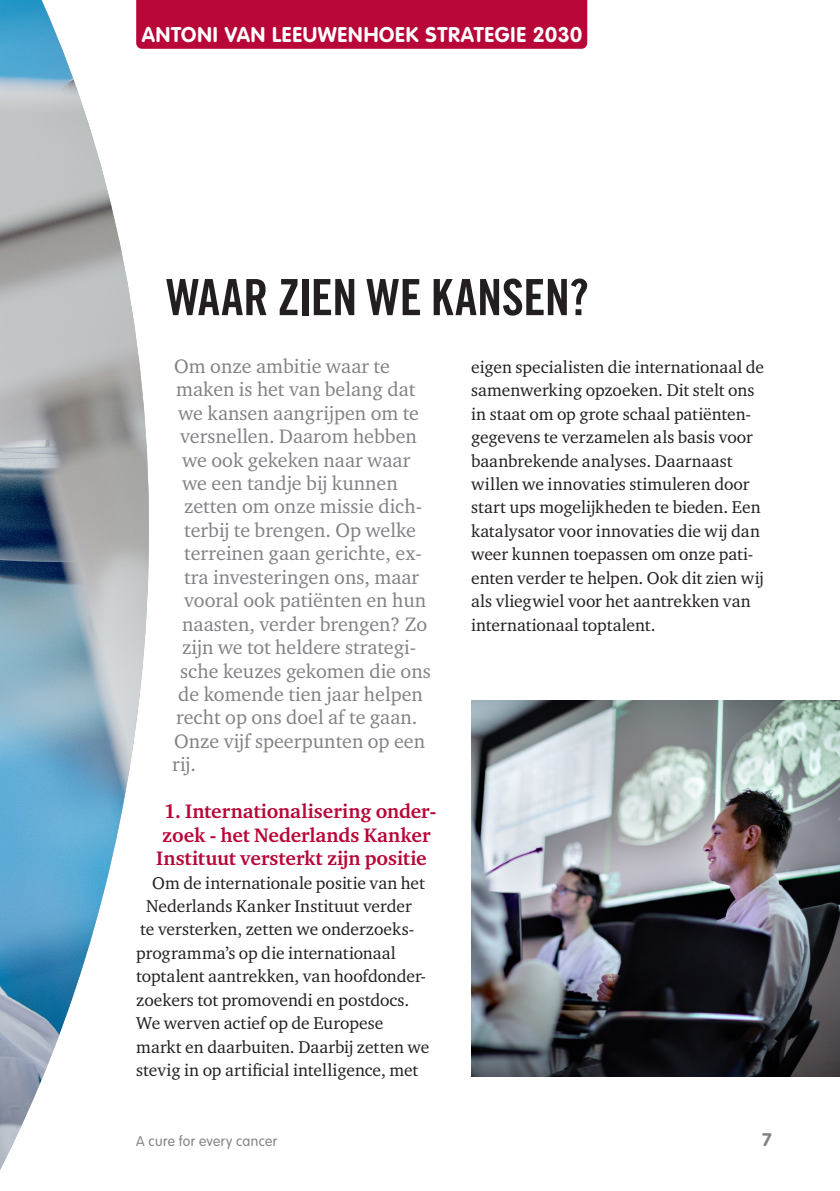
<style>
.page{position:relative;width:840px;height:1191px;background:#fff}
.page>*{position:absolute;margin:0;border:0;box-sizing:border-box;transform-origin:0 0}
.hoofdstuk_titel{font:50px "Trade Gothic LT Std Bd Cn 20";letter-spacing:-.01em;color:#231f20}
.t1{font:700 21px "VAG Rounded Std";letter-spacing:.035em;color:#fff}
.t2{font:20px "Charter ITC";color:#808285}
.t3{font:700 20px/23.4px "Charter ITC";color:#b70637;text-align:center}
.par{font:700 18px "VAG Rounded Std";color:#808285}
.par-2{font:17.6px/23.4px "Charter ITC";color:#231f20}
.par-3{font:300 14px "VAG Rounded";letter-spacing:.03em;color:#808285}
</style>
<div class="page">
<img style="left:0;top:0;width:149px;height:1170px">
<img style="left:471px;top:701px;width:368px;height:375px">
<div style="left:136px;top:0;width:451px;height:49px;background:#b70637"></div>
<p class="t1" style="left:142px;top:22px;width:441px">ANTONI VAN LEEUWENHOEK STRATEGIE 2030</p>
<p class="hoofdstuk_titel" style="left:166px;top:267px;width:424px">WAAR ZIEN WE KANSEN?</p>
<p class="t2" style="left:174px;top:353px;width:217px">Om onze ambitie waar te</p>
<p class="t2" style="left:176px;top:377px;width:241px">maken is het van belang dat</p>
<p class="t2" style="left:178px;top:400px;width:242px">we kansen aangrijpen om te</p>
<p class="t2" style="left:180px;top:424px;width:238px">versnellen. Daarom hebben</p>
<p class="t2" style="left:182px;top:447px;width:229px">we ook gekeken naar waar</p>
<p class="t2" style="left:182px;top:471px;width:217px">we een tandje bij kunnen</p>
<p class="t2" style="left:184px;top:494px;width:239px">zetten om onze missie dich-</p>
<p class="t2" style="left:184px;top:517px;width:233px">terbij te brengen. Op welke</p>
<p class="t2" style="left:184px;top:541px;width:239px">terreinen gaan gerichte, ex-</p>
<p class="t2" style="left:184px;top:564px;width:236px">tra investeringen ons, maar</p>
<p class="t2" style="left:184px;top:588px;width:243px">vooral ook patiënten en hun</p>
<p class="t2" style="left:182px;top:611px;width:246px">naasten, verder brengen? Zo</p>
<p class="t2" style="left:182px;top:635px;width:235px">zijn we tot heldere strategi-</p>
<p class="t2" style="left:180px;top:658px;width:252px">sche keuzes gekomen die ons</p>
<p class="t2" style="left:178px;top:681px;width:246px">de komende tien jaar helpen</p>
<p class="t2" style="left:176px;top:705px;width:242px">recht op ons doel af te gaan.</p>
<p class="t2" style="left:174px;top:728px;width:252px">Onze vijf speerpunten op een</p>
<p class="t2" style="left:172px;top:752px;width:25px">rij.</p>
<p class="t3" style="left:156px;top:799px;width:281px">1. Internationalisering onder&shy;zoek - het Nederlands Kanker<br>Instituut versterkt zijn positie</p>
<p class="par-2" style="left:152px;top:870px;width:274px">Om de internationale positie van het</p>
<p class="par-2" style="left:146px;top:893px;width:267px">Nederlands Kanker Instituut verder</p>
<p class="par-2" style="left:140px;top:917px;width:275px">te versterken, zetten we onderzoeks-</p>
<p class="par-2" style="left:136px;top:940px;width:261px">programma’s op die internationaal</p>
<p class="par-2" style="left:136px;top:964px;width:291px">toptalent aantrekken, van hoofdonder-</p>
<p class="par-2" style="left:136px;top:987px;width:274px">zoekers tot promovendi en postdocs.</p>
<p class="par-2" style="left:136px;top:1011px;width:248px">We werven actief op de Europese</p>
<p class="par-2" style="left:136px;top:1034px;width:294px">markt en daarbuiten. Daarbij zetten we</p>
<p class="par-2" style="left:136px;top:1058px;width:283px">stevig in op artificial intelligence, met</p>
<p class="par-2" style="left:471px;top:355px;width:294px">eigen specialisten die internationaal de samenwerking opzoeken. Dit stelt ons in staat om op grote schaal patiënten&shy;gegevens te verzamelen als basis voor baanbrekende analyses. Daarnaast willen we innovaties stimuleren door start ups mogelijkheden te bieden. Een katalysator voor innovaties die wij dan weer kunnen toepassen om onze pati&shy;ënten verder te helpen. Ook dit zien wij als vliegwiel voor het aantrekken van internationaal toptalent.</p>
<p class="par-3" style="left:136px;top:1133px;width:143px">A cure for every cancer</p>
<p class="par" style="left:761px;top:1129px;width:11px">7</p>
</div>
